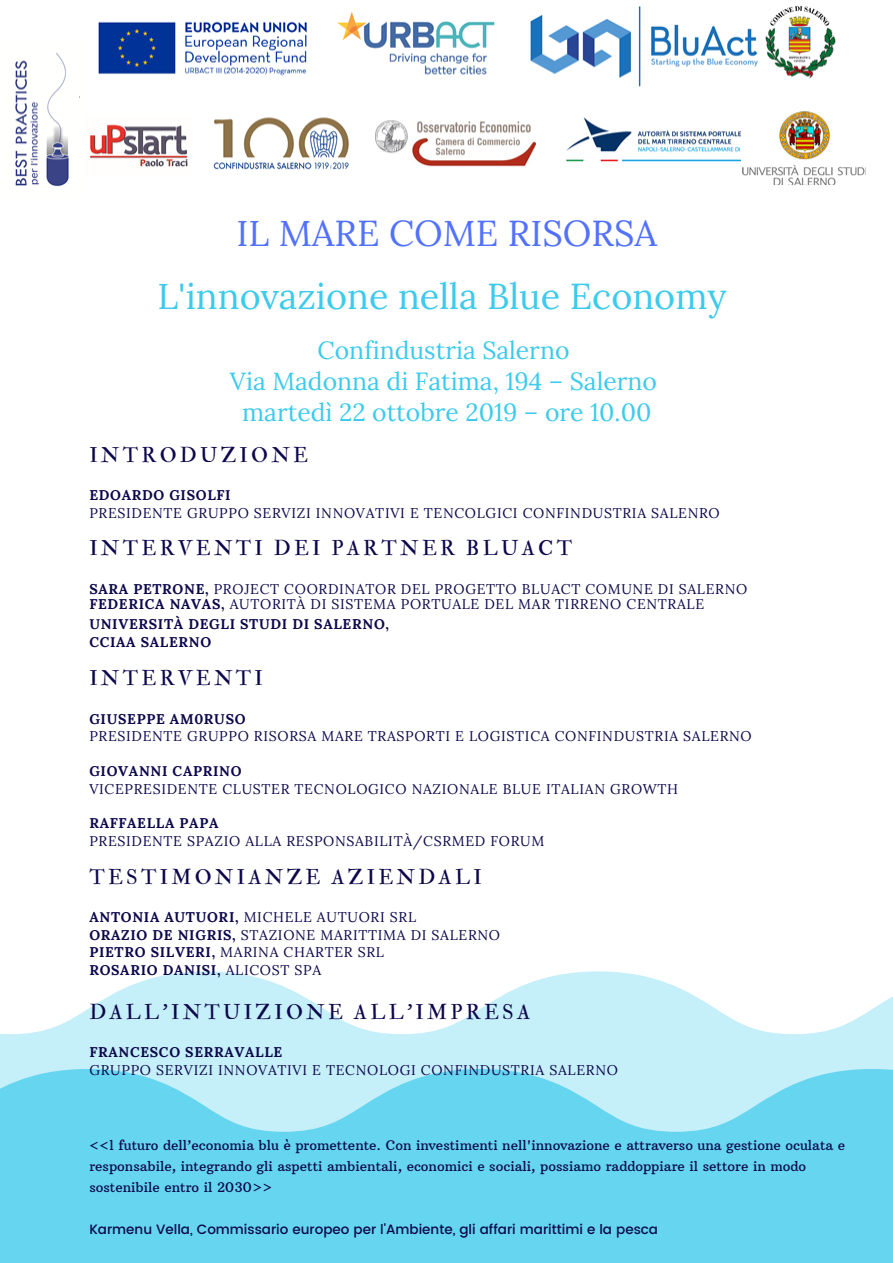
<style>
.page{position:relative;width:893px;height:1263px;background:#fff}
.page>*{position:absolute;margin:0;border:0;box-sizing:border-box;transform-origin:0 0}
.t1{font:36px "Lora";color:#3ccaed}
.t2{font:36px "Lora";color:#5271ff}
.t3{font:24.75px/31px "Lora";color:#3ccaed;text-align:center}
.t4{font:20.85px "IM FELL Double Pica Roman";letter-spacing:.155em;color:#0c074b}
.t5{font:14.1px/17.5px "Lora";letter-spacing:.05em;color:#0c074b}
.t6{font:700 14.1px/18.3px "Lora";letter-spacing:.05em;color:#0c074b}
.t7{font:13.5px/20.9px "Arbutus Slab";color:#0c074b}
.t8{font:500 13.5px "Poppins";color:#0c074b}
.s1{font-weight:700}
</style>
<div class="page">
<svg style="left:0;top:971px;width:893px;height:98px;fill:#c5eff9"></svg>
<svg style="left:0;top:1069px;width:893px;height:194px;background:#71d8f1"></svg>
<img style="left:15px;top:5px;width:851px;height:182px">
<h1 class="t2" style="left:236px;top:209px;width:422px">IL MARE COME RISORSA</h1>
<h1 class="t1" style="left:157px;top:273px;width:570px">L'innovazione nella Blue Economy</h1>
<h2 class="t3" style="left:230px;top:334px;width:428px">Confindustria Salerno<br>Via Madonna di Fatima, 194 – Salerno martedì 22 ottobre 2019 – ore 10.00</h2>
<h3 class="t4" style="left:89px;top:442px;width:220px">INTRODUZIONE</h3>
<p class="t6" style="left:89px;top:486px;width:143px">EDOARDO GISOLFI</p>
<p class="t5" style="left:89px;top:504px;width:632px">PRESIDENTE GRUPPO SERVIZI INNOVATIVI E TENCOLGICI CONFINDUSTRIA SALENRO</p>
<h3 class="t4" style="left:89px;top:536px;width:484px">INTERVENTI DEI PARTNER BLUACT</h3>
<p class="t5" style="left:89px;top:580px;width:659px;line-height:15.9px"><span class="s1">SARA PETRONE,</span> PROJECT COORDINATOR DEL PROGETTO BLUACT COMUNE DI SALERNO<br><span class="s1">FEDERICA NAVAS,</span> AUTORITÀ DI SISTEMA PORTUALE DEL MAR TIRRENO CENTRALE</p>
<p class="t6" style="left:89px;top:614px;width:301px">UNIVERSITÀ DEGLI STUDI DI SALERNO,<br>CCIAA SALERNO</p>
<h3 class="t4" style="left:89px;top:665px;width:175px">INTERVENTI</h3>
<p class="t6" style="left:89px;top:709px;width:158px">GIUSEPPE AM0RUSO</p>
<p class="t5" style="left:89px;top:727px;width:664px">PRESIDENTE GRUPPO RISORSA MARE TRASPORTI E LOGISTICA CONFINDUSTRIA SALERNO</p>
<p class="t6" style="left:89px;top:762px;width:154px">GIOVANNI CAPRINO</p>
<p class="t5" style="left:89px;top:779px;width:590px">VICEPRESIDENTE CLUSTER TECNOLOGICO NAZIONALE BLUE ITALIAN GROWTH</p>
<p class="t6" style="left:89px;top:814px;width:131px">RAFFAELLA PAPA</p>
<p class="t5" style="left:89px;top:832px;width:456px">PRESIDENTE SPAZIO ALLA RESPONSABILITÀ/CSRMED FORUM</p>
<h3 class="t4" style="left:89px;top:864px;width:394px">TESTIMONIANZE AZIENDALI</h3>
<p class="t5" style="left:89px;top:908px;width:412px"><span class="s1">ANTONIA AUTUORI,</span> MICHELE AUTUORI SRL<br><span class="s1">ORAZIO DE NIGRIS,</span> STAZIONE MARITTIMA DI SALERNO <span class="s1">PIETRO SILVERI,</span> MARINA CHARTER SRL<br><span class="s1">ROSARIO DANISI,</span> ALICOST SPA</p>
<h3 class="t4" style="left:89px;top:999px;width:442px">DALL’INTUIZIONE ALL’IMPRESA</h3>
<p class="t6" style="left:89px;top:1043px;width:195px">FRANCESCO SERRAVALLE</p>
<p class="t5" style="left:89px;top:1061px;width:530px">GRUPPO SERVIZI INNOVATIVI E TECNOLOGI CONFINDUSTRIA SALERNO</p>
<p class="t7" style="left:89px;top:1135px;width:757px">&lt;&lt;l futuro dell’economia blu è promettente. Con investimenti nell'innovazione e attraverso una gestione oculata e responsabile, integrando gli aspetti ambientali, economici e sociali, possiamo raddoppiare il settore in modo sostenibile entro il 2030&gt;&gt;</p>
<p class="t8" style="left:89px;top:1221px;width:570px">Karmenu Vella, Commissario europeo per l'Ambiente, gli affari marittimi e la pesca</p>
</div>
